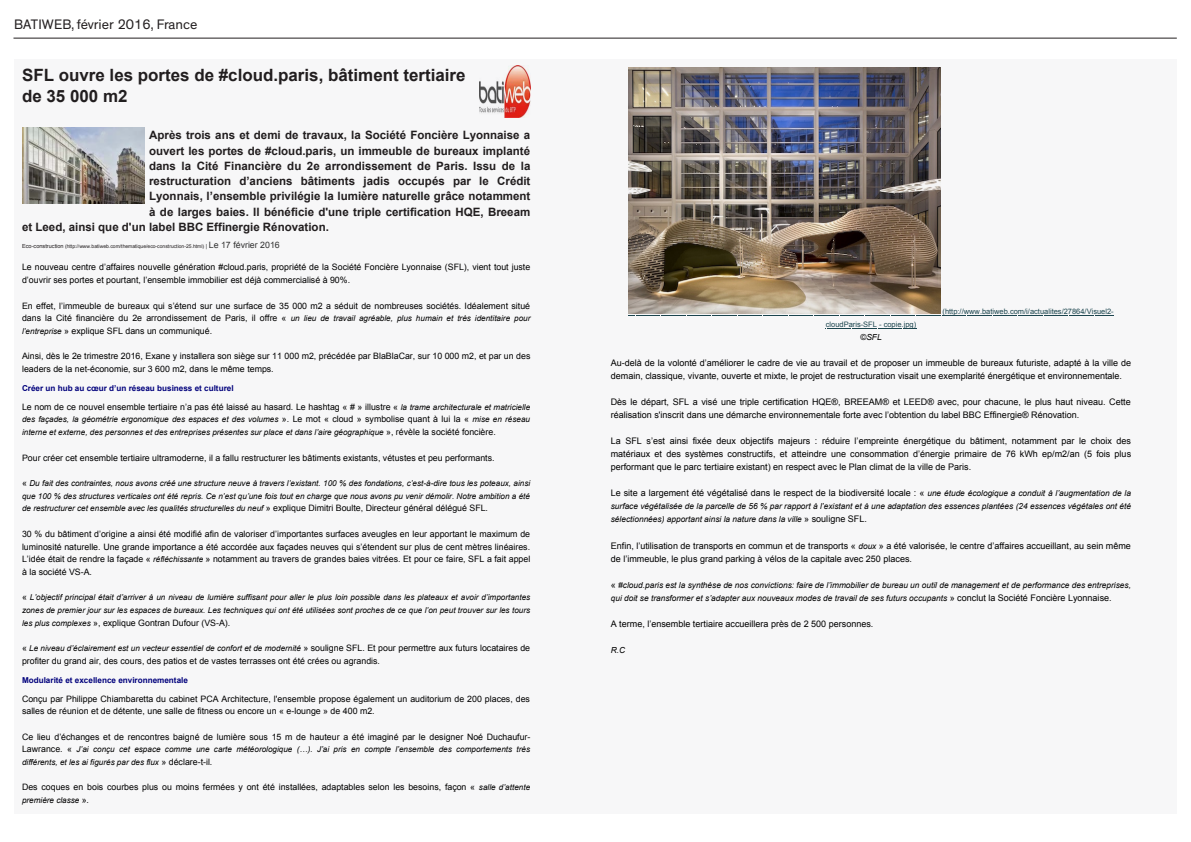
<style>
.page{position:relative;width:1191px;height:842px;background:#fff}
.page>*{position:absolute;margin:0;border:0;box-sizing:border-box;transform-origin:0 0}
.t1{font:700 16.9px/20.8px "Arial";color:#231f20}
.t2{font:14px "Theinhardt";color:#231f20}
.t3{font:700 11.5px "Arial";color:#231f20}
.t4{font:9px/13px "Arial";color:#000}
.t5{font:8.8px/12.7px "Arial";color:#000}
.t6{font:italic 8.3px/13px "Arial";color:#000}
.t7{font:italic 8.1px/12.7px "Arial";color:#000}
.t8{font:700 8.1px "Arial";color:#000080}
.t9{font:7.5px "Arial";color:#1d4851}
.t10{font:5px "Arial";color:#231f20}
.s1{font-size:5.6px}
.s2{font-size:5.6px;color:#343434}
.s3{font-size:8.8px;color:#343434}
.s4{font-style:normal;font-size:8.8px}
.s5{font-style:italic;font-size:8.1px}
.s6{font-style:italic;font-size:8.3px}
.s7{font-style:normal;font-size:9px}
</style>
<div class="page">
<div style="left:14px;top:59px;width:1162px;height:755px;background:#f7f7f8"></div>
<hr style="left:13px;top:38px;width:1163px;height:1px;background:#231f20">
<img style="left:22px;top:128px;width:122px;height:76px">
<img style="left:479px;top:65px;width:51px;height:52px">
<svg style="left:628px;top:315px;width:486px;height:1px"></svg>
<img style="left:628px;top:67px;width:312px;height:247px">
<svg style="left:825px;top:328px;width:91px;height:1px"></svg>
<p class="t2" style="left:14px;top:16px;width:185px">BATIWEB, février 2016, France</p>
<h1 class="t1" style="left:22px;top:65px;width:445px">SFL ouvre les portes de #cloud.paris, bâtiment tertiaire de 35 000 m2</h1>
<h3 class="t3" style="left:149px;top:128px;width:383px">Après trois ans et demi de travaux, la Société Foncière Lyonnaise a</h3>
<h3 class="t3" style="left:149px;top:143px;width:382px">ouvert les portes de #cloud.paris, un immeuble de bureaux implanté</h3>
<h3 class="t3" style="left:149px;top:158px;width:383px">dans la Cité Financière du 2e arrondissement de Paris. Issu de la</h3>
<h3 class="t3" style="left:149px;top:173px;width:383px">restructuration d’anciens bâtiments jadis occupés par le Crédit</h3>
<h3 class="t3" style="left:149px;top:189px;width:383px">Lyonnais, l’ensemble privilégie la lumière naturelle grâce notamment</h3>
<h3 class="t3" style="left:149px;top:204px;width:383px">à de larges baies. Il bénéficie d'une triple certification HQE, Breeam</h3>
<h3 class="t3" style="left:22px;top:219px;width:308px">et Leed, ainsi que d'un label BBC Effinergie Rénovation.</h3>
<p class="t10" style="left:22px;top:242px;width:259px"><span class="s1">Eco-construction</span> (http://www.batiweb.com/thematique/eco-construction-25.html) <span class="s2">|</span> <span class="s3">Le 17 février 2016</span></p>
<p class="t5" style="left:22px;top:261px;width:510px">Le nouveau centre d’affaires nouvelle génération #cloud.paris, propriété de la Société Foncière Lyonnaise (SFL), vient tout juste d’ouvrir ses portes et pourtant, l’ensemble immobilier est déjà commercialisé à 90%.</p>
<p class="t5" style="left:22px;top:299px;width:509px">En effet, l’immeuble de bureaux qui s’étend sur une surface de 35 000 m2 a séduit de nombreuses sociétés. Idéalement situé</p>
<p class="t7" style="left:22px;top:312px;width:510px"><span class="s4">dans la Cité financière du 2e arrondissement de Paris, il offre «</span> un lieu de travail agréable, plus humain et très identitaire pour</p>
<p class="t5" style="left:22px;top:325px;width:192px"><span class="s5">l’entreprise</span> » explique SFL dans un communiqué.</p>
<p class="t5" style="left:22px;top:350px;width:510px">Ainsi, dès le 2e trimestre 2016, Exane y installera son siège sur 11 000 m2, précédée par BlaBlaCar, sur 10 000 m2, et par un des leaders de la net-économie, sur 3 600 m2, dans le même temps.</p>
<p class="t8" style="left:22px;top:383px;width:213px">Créer un hub au cœur d’un réseau business et culturel</p>
<p class="t5" style="left:22px;top:400px;width:510px">Le nom de ce nouvel ensemble tertiaire n’a pas été laissé au hasard. Le hashtag « # » illustre « <span class="s5">la trame architecturale et matricielle</span></p>
<p class="t7" style="left:22px;top:413px;width:509px">des façades, la géométrie ergonomique des espaces et des volumes <span class="s4">». Le mot « cloud » symbolise quant à lui la «</span> mise en réseau interne et externe, des personnes et des entreprises présentes sur place et dans l’aire géographique <span class="s4">», révèle la société foncière.</span></p>
<p class="t5" style="left:22px;top:451px;width:474px">Pour créer cet ensemble tertiaire ultramoderne, il a fallu restructurer les bâtiments existants, vétustes et peu performants.</p>
<p class="t7" style="left:22px;top:477px;width:510px;text-align:justify"><span class="s4">«</span> Du fait des contraintes, nous avons créé une structure neuve à travers l’existant. 100 % des fondations, c’est-à-dire tous les poteaux, ainsi que 100 % des structures verticales ont été repris. Ce n’est qu’une fois tout en charge que nous avons pu venir démolir. Notre ambition a été de restructurer cet ensemble avec les qualités structurelles du neuf <span class="s4">» explique Dimitri Boulte, Directeur général délégué SFL.</span></p>
<p class="t5" style="left:22px;top:527px;width:510px;text-align:justify">30 % du bâtiment d’origine a ainsi été modifié afin de valoriser d’importantes surfaces aveugles en leur apportant le maximum de luminosité naturelle. Une grande importance a été accordée aux façades neuves qui s’étendent sur plus de cent mètres linéaires.<br>L’idée était de rendre la façade « <span class="s5">réfléchissante</span> » notamment au travers de grandes baies vitrées. Et pour ce faire, SFL a fait appel à la société VS-A.</p>
<p class="t7" style="left:22px;top:591px;width:510px"><span class="s4">«</span> L’objectif principal était d’arriver à un niveau de lumière suffisant pour aller le plus loin possible dans les plateaux et avoir d’importantes zones de premier jour sur les espaces de bureaux. Les techniques qui ont été utilisées sont proches de ce que l’on peut trouver sur les tours</p>
<p class="t5" style="left:22px;top:616px;width:210px"><span class="s5">les plus complexes</span> », explique Gontran Dufour (VS-A).</p>
<p class="t7" style="left:22px;top:642px;width:509px"><span class="s4">«</span> Le niveau d’éclairement est un vecteur essentiel de confort et de modernité <span class="s4">» souligne SFL. Et pour permettre aux futurs locataires de</span></p>
<p class="t5" style="left:22px;top:654px;width:359px">profiter du grand air, des cours, des patios et de vastes terrasses ont été crées ou agrandis.</p>
<p class="t8" style="left:22px;top:674px;width:167px">Modularité et excellence environnementale</p>
<p class="t5" style="left:22px;top:692px;width:509px">Conçu par Philippe Chiambaretta du cabinet PCA Architecture, l'ensemble propose également un auditorium de 200 places, des salles de réunion et de détente, une salle de fitness ou encore un « e-lounge » de 400 m2.</p>
<p class="t5" style="left:22px;top:730px;width:510px">Ce lieu d’échanges et de rencontres baigné de lumière sous 15 m de hauteur a été imaginé par le designer Noé Duchaufur-</p>
<p class="t7" style="left:22px;top:743px;width:509px"><span class="s4">Lawrance. «</span> J’ai conçu cet espace comme une carte météorologique (…). J’ai pris en compte l’ensemble des comportements très différents, et les ai figurés par des flux <span class="s4">» déclare-t-il.</span></p>
<p class="t5" style="left:22px;top:781px;width:509px">Des coques en bois courbes plus ou moins fermées y ont été installées, adaptables selon les besoins, façon « <span class="s5">salle d’attente</span></p>
<p class="t7" style="left:22px;top:794px;width:69px">première classe <span class="s4">».</span></p>
<p class="t9" style="left:942px;top:306px;width:173px">(http://www.batiweb.com/i/actualites/27864/Visuel2-</p>
<p class="t9" style="left:826px;top:319px;width:92px">cloudParis-SFL - copie.jpg)</p>
<p class="t6" style="left:860px;top:331px;width:23px">©SFL</p>
<p class="t4" style="left:611px;top:357px;width:522px">Au-delà de la volonté d’améliorer le cadre de vie au travail et de proposer un immeuble de bureaux futuriste, adapté à la ville de demain, classique, vivante, ouverte et mixte, le projet de restructuration visait une exemplarité énergétique et environnementale.</p>
<p class="t4" style="left:611px;top:396px;width:521px">Dès le départ, SFL a visé une triple certification HQE®, BREEAM® et LEED® avec, pour chacune, le plus haut niveau. Cette réalisation s'inscrit dans une démarche environnementale forte avec l’obtention du label BBC Effinergie® Rénovation.</p>
<p class="t4" style="left:611px;top:435px;width:522px;text-align:justify">La SFL s’est ainsi fixée deux objectifs majeurs : réduire l’empreinte énergétique du bâtiment, notamment par le choix des matériaux et des systèmes constructifs, et atteindre une consommation d’énergie primaire de 76 kWh ep/m2/an (5 fois plus performant que le parc tertiaire existant) en respect avec le Plan climat de la ville de Paris.</p>
<p class="t4" style="left:611px;top:487px;width:522px">Le site a largement été végétalisé dans le respect de la biodiversité locale : « <span class="s6">une étude écologique a conduit à l’augmentation de la</span></p>
<p class="t6" style="left:611px;top:500px;width:522px">surface végétalisée de la parcelle de 56 % par rapport à l’existant et à une adaptation des essences plantées (24 essences végétales ont été sélectionnées) apportant ainsi la nature dans la ville <span class="s7">» souligne SFL.</span></p>
<p class="t4" style="left:611px;top:539px;width:521px">Enfin, l’utilisation de transports en commun et de transports « <span class="s6">doux</span> » a été valorisée, le centre d’affaires accueillant, au sein même de l’immeuble, le plus grand parking à vélos de la capitale avec 250 places.</p>
<p class="t6" style="left:611px;top:578px;width:522px"><span class="s7">«</span> #cloud.paris est la synthèse de nos convictions: faire de l’immobilier de bureau un outil de management et de performance des entreprises, qui doit se transformer et s’adapter aux nouveaux modes de travail de ses futurs occupants <span class="s7">» conclut la Société Foncière Lyonnaise.</span></p>
<p class="t4" style="left:611px;top:617px;width:264px">A terme, l’ensemble tertiaire accueillera près de 2 500 personnes.</p>
<p class="t6" style="left:611px;top:643px;width:16px">R.C</p>
</div>
